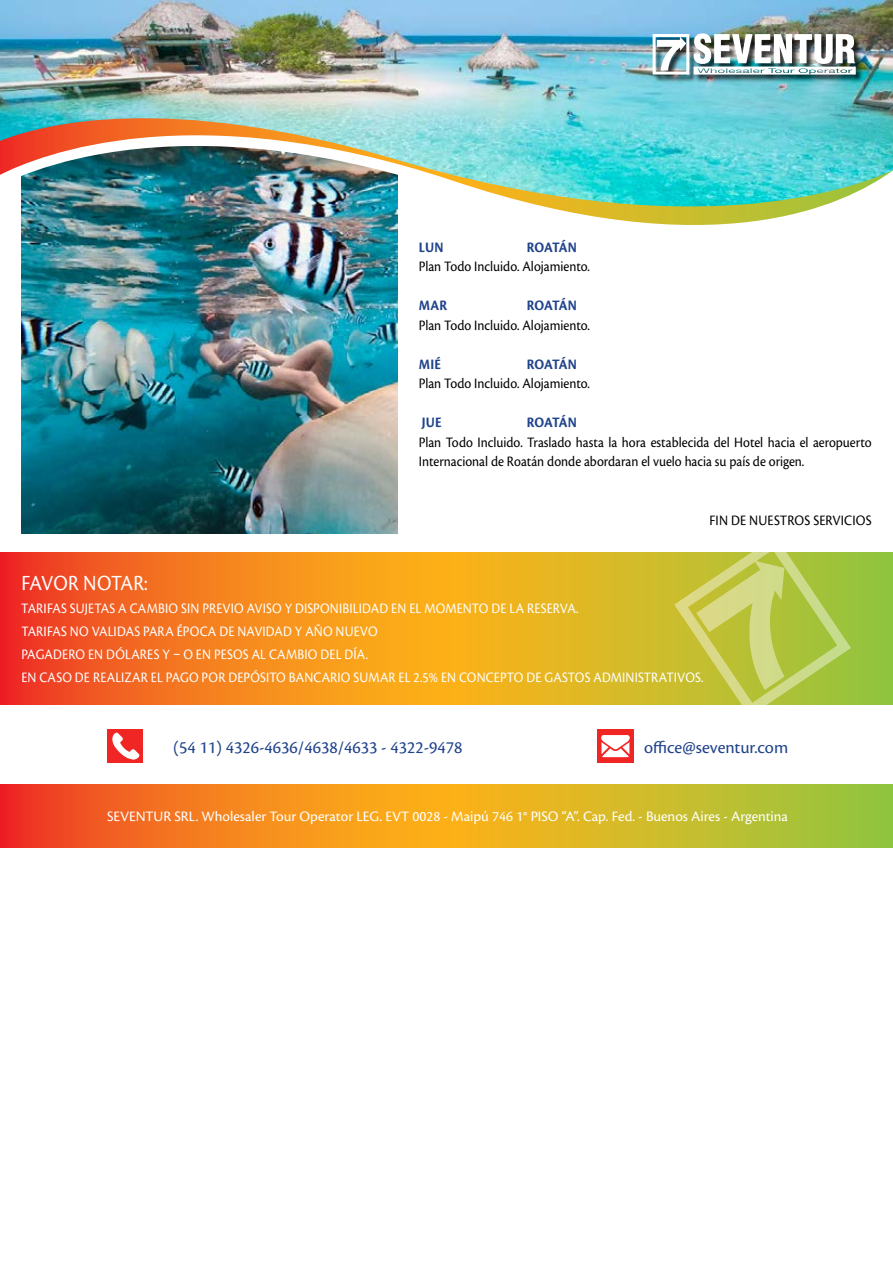
<style>
.page{position:relative;width:893px;height:1263px;background:#fff}
.page>*{position:absolute;margin:0;border:0;box-sizing:border-box;transform-origin:0 0}
.t1{font:22.5px "Cronos Pro";color:#fff;scale:.9 1}
.t2{font:18px "Cronos Pro";color:#20438b}
.t3{font:15px/23.1px "Cronos Pro";letter-spacing:.01em;color:#fff;scale:.9 1}
.t4{font:15px/19.5px "Cronos Pro";color:#000;scale:.91 1}
.t5{font:15px "Cronos Pro";letter-spacing:.01em;color:#fff}
.t6{font:700 15px "Cronos Pro";letter-spacing:-.015em;color:#20438b;scale:.91 1}
</style>
<div class="page">
<img style="left:21px;top:307px;width:377px;height:227px">
<img style="left:21px;top:267px;width:377px;height:40px">
<img style="left:21px;top:208px;width:794px;height:59px">
<img style="left:0;top:0;width:893px;height:208px">
<div style="left:653px;top:34px;width:211px;height:49px;background:#000;opacity:.77"></div>
<div style="left:653px;top:34px;width:36px;height:41px;border:3px solid #fff"></div>
<svg style="left:657px;top:37px;width:29px;height:33px"></svg>
<img style="left:694px;top:33px;width:162px;height:42px">
<svg style="left:0;top:553px;width:893px;height:152px;background:#e99221"></svg>
<svg style="left:674px;top:552px;width:177px;height:153px;background:#bcc84f"></svg>
<svg style="left:0;top:784px;width:893px;height:63px;background:#de9b25"></svg>
<div style="left:597px;top:729px;width:37px;height:34px;background:#ef2623"></div>
<svg style="left:601px;top:735px;width:29px;height:22px"></svg>
<div style="left:107px;top:729px;width:36px;height:34px;background:#ef2623"></div>
<svg style="left:112px;top:732px;width:28px;height:28px"></svg>
<p class="t6" style="left:419px;top:238px;width:62px">LUN R</p>
<p class="t6" style="left:535px;top:238px;width:48px">OATÁN</p>
<p class="t4" style="left:419px;top:257px;width:190px">PLAN TODO INCLUIDO. ALOJAMIENTO.</p>
<p class="t6" style="left:419px;top:297px;width:64px">MAR R</p>
<p class="t6" style="left:535px;top:297px;width:48px">OATÁN</p>
<p class="t4" style="left:419px;top:315px;width:190px">PLAN TODO INCLUIDO. ALOJAMIENTO.</p>
<p class="t6" style="left:419px;top:355px;width:60px">MIÉ R</p>
<p class="t6" style="left:535px;top:355px;width:48px">OATÁN</p>
<p class="t4" style="left:419px;top:374px;width:190px">PLAN TODO INCLUIDO. ALOJAMIENTO.</p>
<p class="t6" style="left:422px;top:414px;width:57px">JUE R</p>
<p class="t6" style="left:535px;top:414px;width:48px">OATÁN</p>
<p class="t4" style="left:419px;top:432px;width:499px">PLAN TODO INCLUIDO. TRASLADO HASTA LA HORA ESTABLECIDA DEL HOTEL HACIA EL AEROPUERTO<br>INTERNACIONAL DE ROATÁN DONDE ABORDARAN EL VUELO HACIA SU PAÍS DE ORIGEN.</p>
<p class="t4" style="left:709px;top:510px;width:180px">FIN DE NUESTROS SERVICIOS</p>
<h1 class="t1" style="left:21px;top:570px;width:84px">FAVOR NOTAR</h1>
<h1 class="t1" style="left:144px;top:570px;width:5px">:</h1>
<p class="t3" style="left:21px;top:597px;width:760px">TARIFAS SUJETAS A CAMBI O SIN PREVI O AVISO Y DISPONIBI LIDAD EN EL MOMENTO DE LA RESERVA.<br>TARIFAS NO VALIDAS PARA ÉPOCA DE NAVI DAD Y AÑO NUEVO<br>PAGADERO EN DÓLARES Y – O EN PESOS AL CAMBI O DEL DÍA.<br>EN CASO DE REALIZAR EL PAGO POR DEPÓSITO BANCARIO SUMAR EL 2.5% EN CONCEPTO DE GASTOS ADMINISTRATIVOS.</p>
<p class="t2" style="left:173px;top:737px;width:291px">(54 11) 4326-4636/4638/4633 - 4322-9478</p>
<p class="t2" style="left:644px;top:737px;width:146px">OFFICE@SEVENTUR.COM</p>
<p class="t5" style="left:107px;top:807px;width:32px">SEVENTUR</p>
<p class="t5" style="left:175px;top:807px;width:615px">SRL. WHOLESALER TOUR OPERATOR LEG . EVT 0028 - MAIPÚ 746 1° PISO “A”. CAP. FED. - BUENOS AIRES - ARGENTINA</p>
</div>
